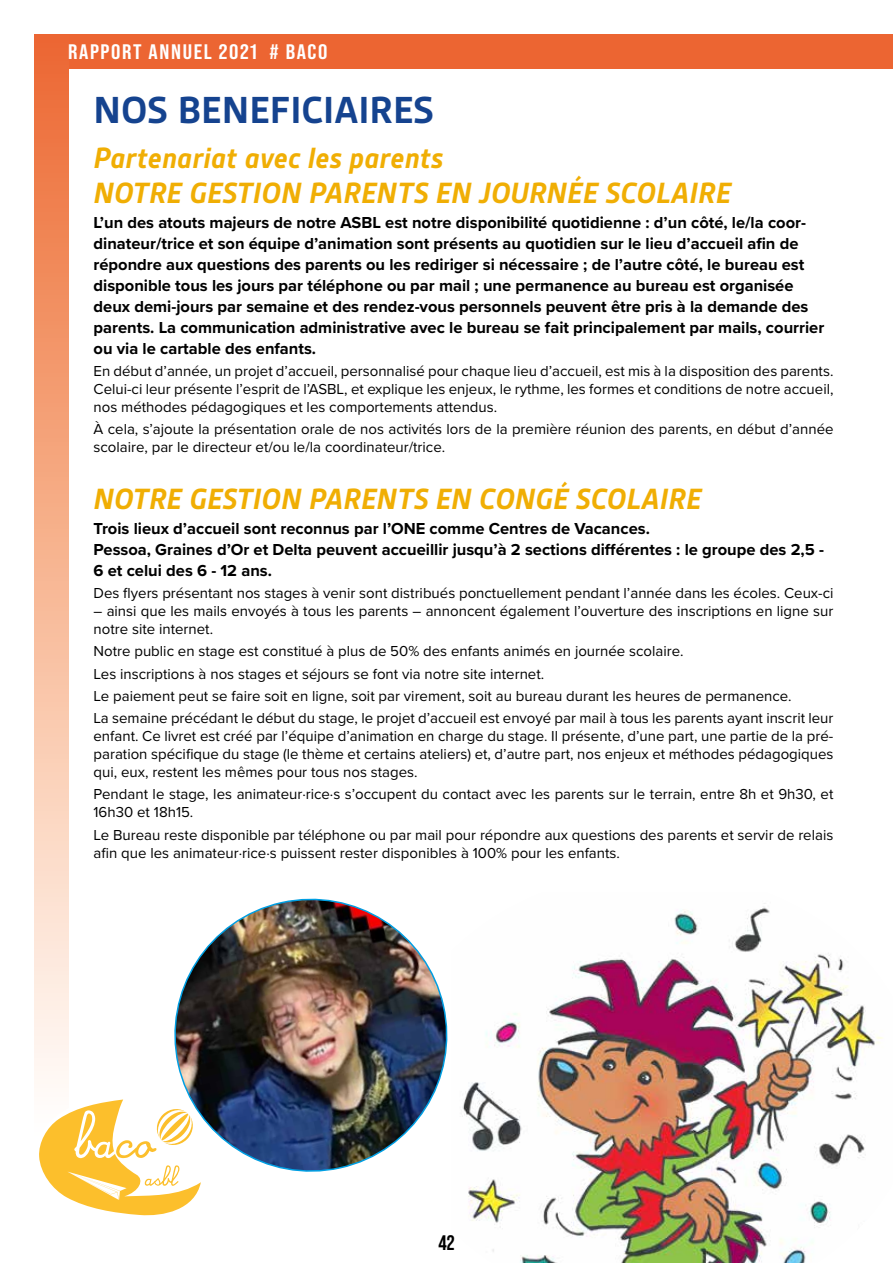
<style>
.page{position:relative;width:893px;height:1263px;background:#fff}
.page>*{position:absolute;margin:0;border:0;box-sizing:border-box;transform-origin:0 0}
.t1{font:700 40.5px "Gesta";color:#15438f}
.t2{font:italic 700 31.5px/35px "Gesta";color:#f0ae04}
.t3{font:700 21px "Bebas Neue Pro";letter-spacing:.07em;color:#fff;scale:1.11 1}
.t4{font:700 21px "Bebas Neue Pro";color:#000}
.t5{font:700 16.5px/21px "Proxima Nova";color:#000}
.t6{font:15px/18px "Proxima Nova";color:#000}
</style>
<div class="page">
<div style="left:34px;top:34px;width:859px;height:34px;background:#ec6532"></div>
<div style="left:34px;top:34px;width:34px;height:1106px;background:linear-gradient(to bottom,#ed6a2f,#fffffe)"></div>
<div style="left:34px;top:1093px;width:198px;height:125px;background:#fff;border-radius:50%"></div>
<svg style="left:38px;top:1099px;width:163px;height:117px"></svg>
<img style="left:462px;top:903px;width:421px;height:360px">
<img style="left:162px;top:898px;width:286px;height:286px">
<h3 class="t3" style="left:68px;top:40px;width:235px">RAPPORT ANNUEL 2021 # BACO</h3>
<h1 class="t1" style="left:94px;top:87px;width:342px">NOS BENEFICIAIRES</h1>
<h2 class="t2" style="left:94px;top:140px;width:639px">Partenariat avec les parents<br>NOTRE GESTION PARENTS EN JOURNÉE SCOLAIRE</h2>
<p class="t5" style="left:94px;top:211px;width:732px">L’un des atouts majeurs de notre ASBL est notre disponibilité quotidienne : d’un côté, le/la coor&shy;dinateur/trice et son équipe d’animation sont présents au quotidien sur le lieu d’accueil afin de répondre aux questions des parents ou les rediriger si nécessaire ; de l’autre côté, le bureau est disponible tous les jours par téléphone ou par mail ; une permanence au bureau est organisée deux demi-jours par semaine et des rendez-vous personnels peuvent être pris à la demande des parents. La communication administrative avec le bureau se fait principalement par mails, courrier ou via le cartable des enfants.</p>
<p class="t6" style="left:94px;top:361px;width:741px;text-align:justify">En début d’année, un projet d’accueil, personnalisé pour chaque lieu d’accueil, est mis à la disposition des parents.<br>Celui-ci leur présente l’esprit de l’ASBL, et explique les enjeux, le rythme, les formes et conditions de notre accueil, nos méthodes pédagogiques et les comportements attendus.</p>
<p class="t6" style="left:94px;top:420px;width:741px">À cela, s’ajoute la présentation orale de nos activités lors de la première réunion des parents, en début d’année scolaire, par le directeur et/ou le/la coordinateur/trice.</p>
<h2 class="t2" style="left:94px;top:481px;width:609px">NOTRE GESTION PARENTS EN CONGÉ SCOLAIRE</h2>
<p class="t5" style="left:94px;top:518px;width:732px">Trois lieux d’accueil sont reconnus par l’ONE comme Centres de Vacances.<br>Pessoa, Graines d’Or et Delta peuvent accueillir jusqu’à 2 sections différentes : le groupe des 2,5 -<br>6 et celui des 6 - 12 ans.</p>
<p class="t6" style="left:94px;top:583px;width:741px">Des flyers présentant nos stages à venir sont distribués ponctuellement pendant l’année dans les écoles. Ceux-ci</p>
<p class="t6" style="left:94px;top:601px;width:741px">– ainsi que les mails envoyés à tous les parents – annoncent également l’ouverture des inscriptions en ligne sur notre site internet.</p>
<p class="t6" style="left:94px;top:640px;width:741px;line-height:22.2px">Notre public en stage est constitué à plus de 50% des enfants animés en journée scolaire.<br>Les inscriptions à nos stages et séjours se font via notre site internet.<br>Le paiement peut se faire soit en ligne, soit par virement, soit au bureau durant les heures de permanence.<br>La semaine précédant le début du stage, le projet d’accueil est envoyé par mail à tous les parents ayant inscrit leur</p>
<p class="t6" style="left:94px;top:726px;width:741px;text-align:justify">enfant. Ce livret est créé par l’équipe d’animation en charge du stage. Il présente, d’une part, une partie de la pré&shy;paration spécifique du stage (le thème et certains ateliers) et, d’autre part, nos enjeux et méthodes pédagogiques qui, eux, restent les mêmes pour tous nos stages.</p>
<p class="t6" style="left:94px;top:785px;width:741px">Pendant le stage, les animateur·rice·s s’occupent du contact avec les parents sur le terrain, entre 8h et 9h30, et<br>16h30 et 18h15.</p>
<p class="t6" style="left:94px;top:825px;width:741px">Le Bureau reste disponible par téléphone ou par mail pour répondre aux questions des parents et servir de relais afin que les animateur·rice·s puissent rester disponibles à 100% pour les enfants.</p>
<h3 class="t4" style="left:438px;top:1231px;width:18px">42</h3>
</div>
